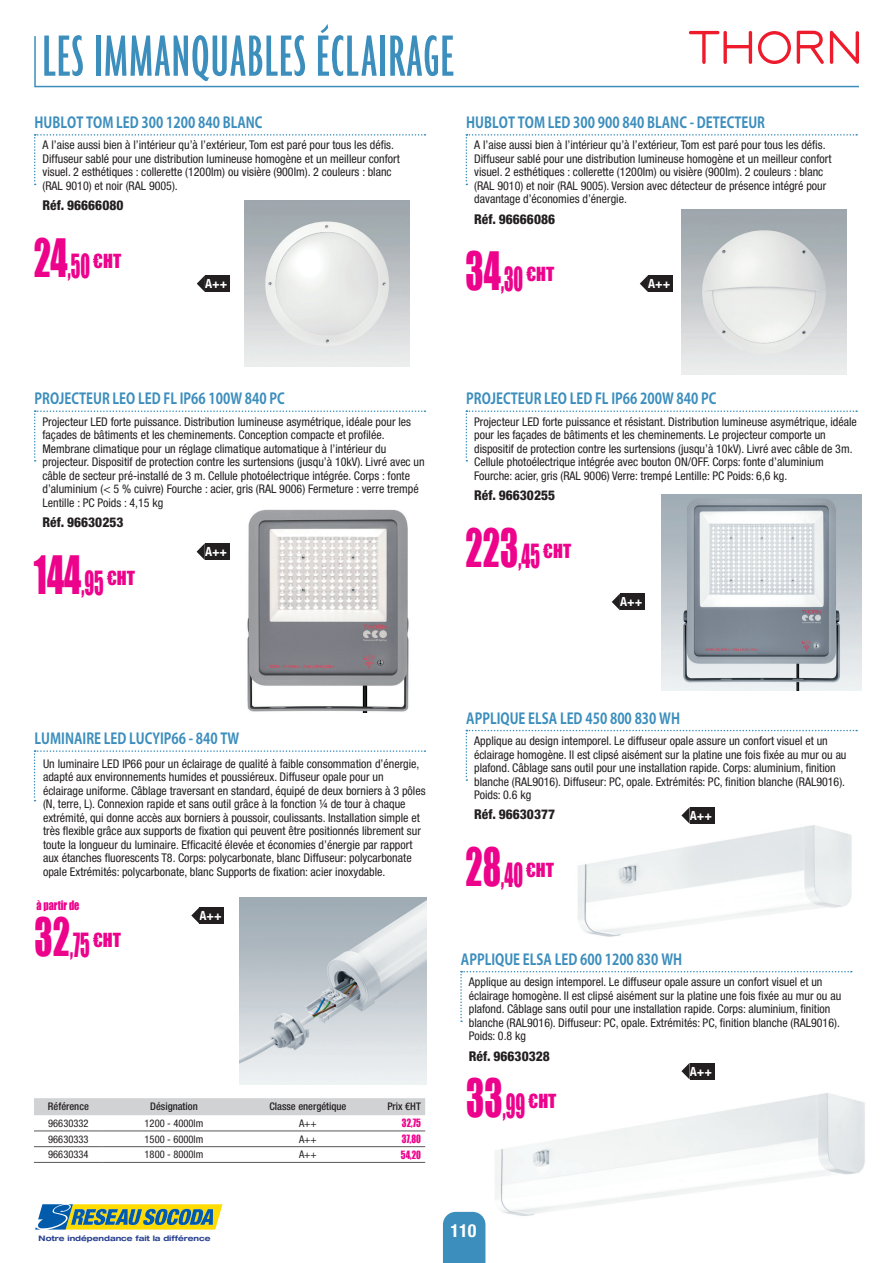
<style>
.page{position:relative;width:893px;height:1263px;background:#fff}
.page>*{position:absolute;margin:0;border:0;box-sizing:border-box;transform-origin:0 0}
.t1{font:500 ultra-condensed 63px "Agenda";letter-spacing:.02em;color:#3c8ebd}
.t2{font:48.6px "Impact";color:#ed028c;scale:.71 1}
.t3{font:30.6px "Impact";color:#ed028c;scale:.59 1}
.t4{font:700 condensed 18px "Helvetica Neue LT Std";color:#fff}
.t5{font:15px "Koz Go Pr 6 N Bold 90 msp RKSJ H";color:#3c8ebd;scale:.85 1}
.t6{font:800 condensed 13.5px "Helvetica Neue";color:#231f20}
.t7{font:700 condensed 12.6px "Helvetica Neue LT Std";color:#fff}
.t8{font:condensed 12px/13.5px "Helvetica Neue LT Std";color:#231f20}
.t9{font:12px "Impact";color:#ed028c;scale:.85 1}
.t10{font:condensed 10.5px "Helvetica Neue LT Std";color:#231f20}
.t11{font:500 condensed 10.5px "Helvetica Neue LT Std";color:#231f20}
.t12{font:10.5px "Impact";color:#ed028c;scale:.85 1}
.t13{font:700 expanded 7.65px "Helvetica Neue LT Std";color:#253f8e}
.s1{font-size:48.6px}
.s2{font-size:30.6px}
</style>
<div class="page">
<div style="left:443px;top:1212px;width:42px;height:51px;background:#3c8ebd"></div>
<svg style="left:35px;top:1204px;width:188px;height:26px;background:#8fa668"></svg>
<hr style="left:35px;top:86px;width:824px;height:1px;background:#3c8ebd">
<hr style="left:34px;top:36px;width:2px;height:51px;background:#3c8ebd">
<img style="left:244px;top:201px;width:166px;height:165px">
<img style="left:681px;top:209px;width:166px;height:166px">
<img style="left:247px;top:509px;width:162px;height:204px">
<img style="left:661px;top:494px;width:200px;height:196px">
<img style="left:578px;top:825px;width:274px;height:112px">
<svg style="left:758px;top:31px;width:33px;height:33px"></svg>
<svg style="left:797px;top:31px;width:27px;height:33px"></svg>
<svg style="left:830px;top:31px;width:29px;height:33px"></svg>
<svg style="left:689px;top:31px;width:63px;height:33px"></svg>
<svg style="left:34px;top:134px;width:391px;height:51px"></svg>
<div style="left:205px;top:275px;width:25px;height:17px;background:#231f20"></div>
<svg style="left:197px;top:275px;width:8px;height:17px"></svg>
<svg style="left:466px;top:134px;width:391px;height:51px"></svg>
<div style="left:648px;top:275px;width:25px;height:17px;background:#231f20"></div>
<svg style="left:640px;top:275px;width:8px;height:17px"></svg>
<svg style="left:34px;top:410px;width:391px;height:52px"></svg>
<div style="left:205px;top:543px;width:25px;height:17px;background:#231f20"></div>
<svg style="left:197px;top:543px;width:8px;height:17px"></svg>
<svg style="left:466px;top:410px;width:391px;height:52px"></svg>
<div style="left:620px;top:594px;width:25px;height:16px;background:#231f20"></div>
<svg style="left:612px;top:594px;width:8px;height:16px"></svg>
<img style="left:239px;top:898px;width:187px;height:187px">
<div style="left:199px;top:907px;width:25px;height:17px;background:#231f20"></div>
<svg style="left:191px;top:907px;width:8px;height:17px"></svg>
<div style="left:34px;top:1098px;width:391px;height:17px;background:#d1d2d4"></div>
<hr style="left:34px;top:1131px;width:69px;height:1px;background:#57585a">
<hr style="left:103px;top:1131px;width:322px;height:1px;background:#57585a">
<hr style="left:34px;top:1146px;width:69px;height:1px;background:#57585a">
<hr style="left:103px;top:1146px;width:322px;height:1px;background:#57585a">
<hr style="left:34px;top:1162px;width:69px;height:1px;background:#57585a">
<hr style="left:103px;top:1162px;width:322px;height:1px;background:#57585a">
<svg style="left:466px;top:730px;width:391px;height:51px"></svg>
<div style="left:690px;top:807px;width:24px;height:17px;background:#231f20"></div>
<svg style="left:681px;top:807px;width:9px;height:17px"></svg>
<img style="left:495px;top:1093px;width:370px;height:123px">
<svg style="left:460px;top:971px;width:392px;height:51px"></svg>
<div style="left:690px;top:1063px;width:24px;height:17px;background:#231f20"></div>
<svg style="left:681px;top:1063px;width:9px;height:17px"></svg>
<svg style="left:34px;top:750px;width:391px;height:51px"></svg>
<h1 class="t1" style="left:42px;top:35px;width:413px">LES IMMANQUABLES ÉCLAIRAGE</h1>
<p class="t5" style="left:35px;top:117px;width:270px">HUBLOT TOM LED 300 1200 840 BLANC</p>
<p class="t5" style="left:466px;top:117px;width:353px">HUBLOT TOM LED 300 900 840 BLANC - DETECTEUR</p>
<p class="t8" style="left:42px;top:139px;width:359px">A l’aise aussi bien à l’intérieur qu’à l’extérieur, Tom est paré pour tous les défis.<br>Diffuseur sablé pour une distribution lumineuse homogène et un meilleur confort visuel. 2 esthétiques : collerette (1200lm) ou visière (900lm). 2 couleurs : blanc (RAL 9010) et noir (RAL 9005).</p>
<p class="t6" style="left:42px;top:201px;width:82px">Réf. 96666080</p>
<h3 class="t3" style="left:34px;top:247px;width:149px"><span class="s1">24</span>,50 <sup>€HT</sup></h3>
<p class="t7" style="left:205px;top:276px;width:24px">A++</p>
<p class="t8" style="left:474px;top:139px;width:359px">A l’aise aussi bien à l’intérieur qu’à l’extérieur, Tom est paré pour tous les défis.<br>Diffuseur sablé pour une distribution lumineuse homogène et un meilleur confort visuel. 2 esthétiques : collerette (1200lm) ou visière (900lm). 2 couleurs : blanc (RAL 9010) et noir (RAL 9005). Version avec détecteur de présence intégré pour davantage d’économies d’énergie.</p>
<p class="t6" style="left:474px;top:214px;width:82px">Réf. 96666086</p>
<h3 class="t3" style="left:466px;top:261px;width:152px"><span class="s1">34</span>,30 <sup>€HT</sup></h3>
<p class="t7" style="left:648px;top:276px;width:24px">A++</p>
<p class="t5" style="left:35px;top:393px;width:296px">PROJECTEUR LEO LED FL IP66 100W 840 PC</p>
<p class="t8" style="left:42px;top:416px;width:384px">Projecteur LED forte puissance. Distribution lumineuse asymétrique, idéale pour les façades de bâtiments et les cheminements. Conception compacte et profilée.<br>Membrane climatique pour un réglage climatique automatique à l’intérieur du projecteur. Dispositif de protection contre les surtensions (jusqu’à 10kV). Livré avec un câble de secteur pré-installé de 3 m. Cellule photoélectrique intégrée. Corps : fonte d’aluminium (&lt; 5 % cuivre) Fourche : acier, gris (RAL 9006) Fermeture : verre trempé Lentille : PC Poids : 4,15 kg</p>
<p class="t6" style="left:42px;top:518px;width:82px">Réf. 96630253</p>
<h2 class="t2" style="left:34px;top:545px;width:144px">144<span class="s2">,95</span> <sup>€HT</sup></h2>
<p class="t7" style="left:205px;top:544px;width:24px">A++</p>
<p class="t5" style="left:466px;top:393px;width:296px">PROJECTEUR LEO LED FL IP66 200W 840 PC</p>
<p class="t8" style="left:474px;top:416px;width:384px">Projecteur LED forte puissance et résistant. Distribution lumineuse asymétrique, idéale pour les façades de bâtiments et les cheminements. Le projecteur comporte un dispositif de protection contre les surtensions (jusqu’à 10kV). Livré avec câble de 3m.<br>Cellule photoélectrique intégrée avec bouton ON/OFF. Corps: fonte d’aluminium Fourche: acier, gris (RAL 9006) Verre: trempé Lentille: PC Poids: 6,6 kg.</p>
<p class="t6" style="left:474px;top:491px;width:82px">Réf. 96630255</p>
<h2 class="t2" style="left:466px;top:518px;width:150px">223<span class="s2">,45</span> <sup>€HT</sup></h2>
<p class="t7" style="left:620px;top:595px;width:24px">A++</p>
<p class="t5" style="left:466px;top:712px;width:253px">APPLIQUE ELSA LED 450 800 830 WH</p>
<p class="t5" style="left:35px;top:733px;width:243px">LUMINAIRE LED LUCYIP66 - 840 TW</p>
<p class="t8" style="left:43px;top:758px;width:384px">Un luminaire LED IP66 pour un éclairage de qualité à faible consommation d’énergie, adapté aux environnements humides et poussiéreux. Diffuseur opale pour un éclairage uniforme. Câblage traversant en standard, équipé de deux borniers à 3 pôles (N, terre, L). Connexion rapide et sans outil grâce à la fonction ¼ de tour à chaque extrémité, qui donne accès aux borniers à poussoir, coulissants. Installation simple et très flexible grâce aux supports de fixation qui peuvent être positionnés librement sur toute la longueur du luminaire. Efficacité élevée et économies d’énergie par rapport aux étanches fluorescents T8. Corps: polycarbonate, blanc Diffuseur: polycarbonate opale Extrémités: polycarbonate, blanc Supports de fixation: acier inoxydable.</p>
<p class="t9" style="left:36px;top:898px;width:52px">à partir de</p>
<h3 class="t3" style="left:35px;top:926px;width:148px"><span class="s1">32</span>,75 <sup>€HT</sup></h3>
<p class="t7" style="left:199px;top:908px;width:24px">A++</p>
<p class="t11" style="left:48px;top:1103px;width:42px">Référence</p>
<p class="t11" style="left:150px;top:1103px;width:49px">Désignation</p>
<p class="t11" style="left:269px;top:1103px;width:79px">Classe energétique</p>
<p class="t11" style="left:387px;top:1103px;width:35px">Prix €HT</p>
<p class="t10" style="left:48px;top:1119px;width:42px">96630332</p>
<p class="t10" style="left:145px;top:1119px;width:60px">1200 - 4000lm</p>
<p class="t10" style="left:299px;top:1119px;width:19px">A++</p>
<p class="t12" style="left:402px;top:1117px;width:24px">32,75</p>
<p class="t10" style="left:48px;top:1135px;width:42px">96630333</p>
<p class="t10" style="left:145px;top:1135px;width:60px">1500 - 6000lm</p>
<p class="t10" style="left:299px;top:1135px;width:19px">A++</p>
<p class="t12" style="left:402px;top:1132px;width:24px">37,80</p>
<p class="t10" style="left:48px;top:1151px;width:42px">96630334</p>
<p class="t10" style="left:145px;top:1151px;width:60px">1800 - 8000lm</p>
<p class="t10" style="left:299px;top:1151px;width:19px">A++</p>
<p class="t12" style="left:401px;top:1148px;width:25px">54,20</p>
<p class="t13" style="left:39px;top:1234px;width:173px">Notre indépendance fait la différence</p>
<p class="t8" style="left:474px;top:735px;width:374px">Applique au design intemporel. Le diffuseur opale assure un confort visuel et un éclairage homogène. Il est clipsé aisément sur la platine une fois fixée au mur ou au plafond. Câblage sans outil pour une installation rapide. Corps: aluminium, finition blanche (RAL9016). Diffuseur: PC, opale. Extrémités: PC, finition blanche (RAL9016).<br>Poids: 0.6 kg</p>
<p class="t6" style="left:474px;top:810px;width:82px">Réf. 96630377</p>
<h3 class="t3" style="left:466px;top:856px;width:151px"><span class="s1">28</span>,40 <sup>€HT</sup></h3>
<p class="t7" style="left:690px;top:808px;width:24px">A++</p>
<p class="t5" style="left:461px;top:954px;width:262px">APPLIQUE ELSA LED 600 1200 830 WH</p>
<p class="t8" style="left:469px;top:976px;width:374px">Applique au design intemporel. Le diffuseur opale assure un confort visuel et un éclairage homogène. Il est clipsé aisément sur la platine une fois fixée au mur ou au plafond. Câblage sans outil pour une installation rapide. Corps: aluminium, finition blanche (RAL9016). Diffuseur: PC, opale. Extrémités: PC, finition blanche (RAL9016).<br>Poids: 0.8 kg</p>
<p class="t6" style="left:469px;top:1051px;width:82px">Réf. 96630328</p>
<h3 class="t3" style="left:466px;top:1087px;width:154px"><span class="s1">33</span>,99 <sup>€HT</sup></h3>
<h3 class="t4" style="left:450px;top:1221px;width:27px">110</h3>
<p class="t7" style="left:690px;top:1064px;width:24px">A++</p>
</div>
